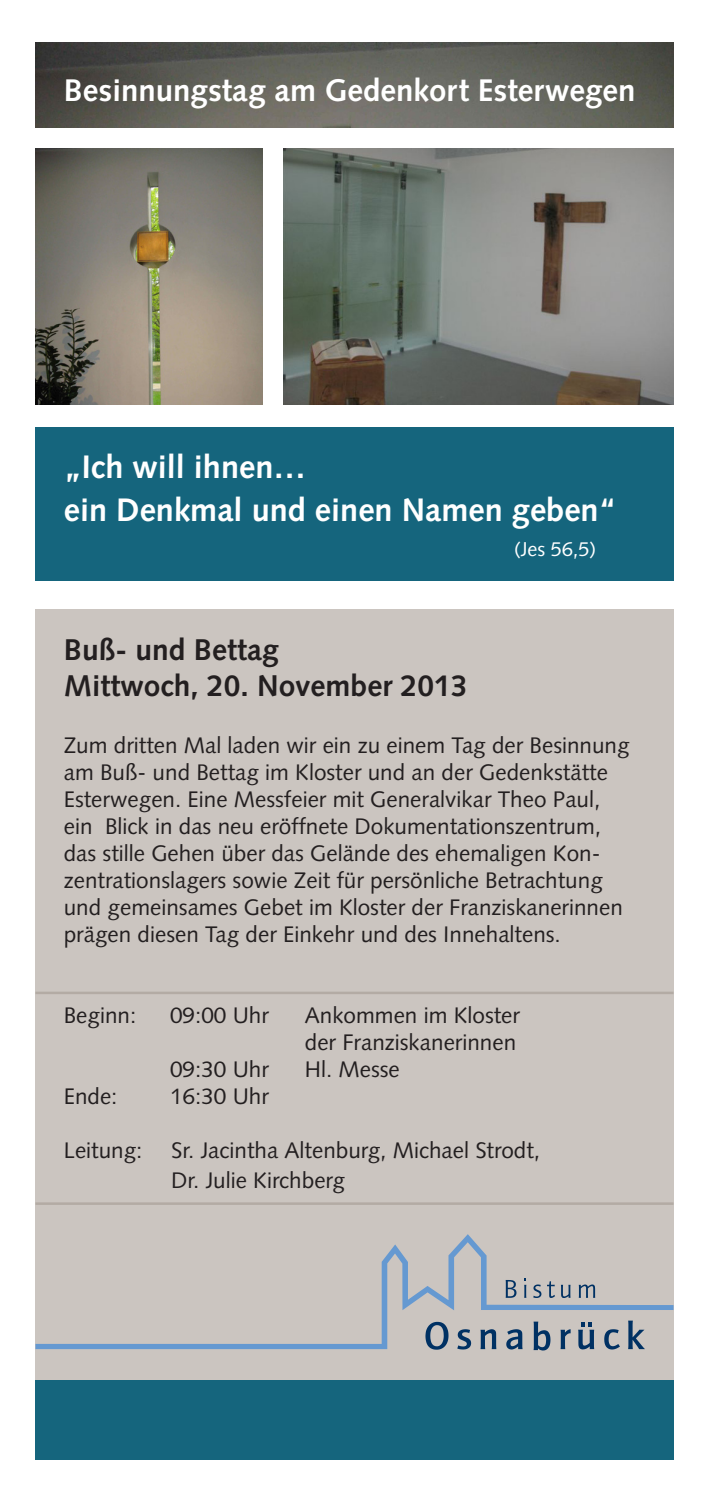
<style>
.page{position:relative;width:709px;height:1503px;background:#fff}
.page>*{position:absolute;margin:0;border:0;box-sizing:border-box;transform-origin:0 0}
.t1{font:700 32.5px/42.5px "Syntax LT Std";color:#fff}
.t2{font:700 31.25px "Syntax LT Std";color:#fff}
.t3{font:700 30px/36px "Syntax LT Std";color:#231f20}
.t4{font:22.5px/27px "Syntax LT Std";color:#231f20}
.t5{font:20px "Syntax LT Std";color:#fff}
</style>
<div class="page">
<img style="left:35px;top:43px;width:638px;height:85px">
<img style="left:35px;top:149px;width:227px;height:255px">
<img style="left:283px;top:149px;width:390px;height:255px">
<div style="left:35px;top:609px;width:638px;height:770px;background:#cbc5c0"></div>
<div style="left:35px;top:428px;width:638px;height:153px;background:#15657d"></div>
<div style="left:35px;top:1379px;width:638px;height:80px;background:#15657d"></div>
<hr style="left:35px;top:991px;width:638px;height:3px;background:#b3aba4">
<hr style="left:35px;top:1202px;width:638px;height:2px;background:#b3aba4">
<svg style="left:35px;top:1234px;width:638px;height:115px"></svg>
<svg style="left:425px;top:1321px;width:23px;height:28px"></svg>
<svg style="left:457px;top:1329px;width:14px;height:20px"></svg>
<svg style="left:480px;top:1329px;width:16px;height:20px"></svg>
<svg style="left:506px;top:1329px;width:16px;height:20px"></svg>
<svg style="left:533px;top:1321px;width:17px;height:29px"></svg>
<svg style="left:560px;top:1329px;width:10px;height:20px"></svg>
<svg style="left:578px;top:1321px;width:16px;height:28px"></svg>
<svg style="left:604px;top:1329px;width:16px;height:20px"></svg>
<svg style="left:628px;top:1320px;width:17px;height:29px"></svg>
<svg style="left:505px;top:1279px;width:11px;height:18px"></svg>
<svg style="left:524px;top:1278px;width:2px;height:19px"></svg>
<svg style="left:533px;top:1284px;width:8px;height:13px"></svg>
<svg style="left:547px;top:1281px;width:8px;height:16px"></svg>
<svg style="left:561px;top:1284px;width:9px;height:13px"></svg>
<svg style="left:578px;top:1284px;width:17px;height:13px"></svg>
<h2 class="t2" style="left:64px;top:73px;width:573px">Besinnungstag am Gedenkort Esterwegen</h2>
<h1 class="t1" style="left:64px;top:446px;width:554px">„Ich will ihnen…<br>ein Denkmal und einen Namen geben“</h1>
<p class="t5" style="left:514px;top:537px;width:84px">(Jes 56,5)</p>
<h3 class="t3" style="left:64px;top:631px;width:405px">Buß- und Bettag<br>Mittwoch, 20. November 2013</h3>
<p class="t4" style="left:64px;top:731px;width:567px">Zum dritten Mal laden wir ein zu einem Tag der Besinnung am Buß- und Bettag im Kloster und an der Gedenkstätte Esterwegen. Eine Messfeier mit Generalvikar Theo Paul, ein Blick in das neu eröffnete Dokumentationszentrum, das stille Gehen über das Gelände des ehemaligen Kon&shy;zentrationslagers sowie Zeit für persönliche Betrachtung und gemeinsames Gebet im Kloster der Franziskanerinnen prägen diesen Tag der Einkehr und des Innehaltens.</p>
<p class="t4" style="left:64px;top:1001px;width:74px">Beginn:</p>
<p class="t4" style="left:170px;top:1001px;width:100px">09:00 Uhr</p>
<p class="t4" style="left:305px;top:1001px;width:217px">Ankommen im Kloster der Franziskanerinnen</p>
<p class="t4" style="left:170px;top:1055px;width:100px">09:30 Uhr</p>
<p class="t4" style="left:305px;top:1055px;width:96px">Hl. Messe</p>
<p class="t4" style="left:64px;top:1082px;width:55px">Ende:</p>
<p class="t4" style="left:170px;top:1082px;width:100px">16:30 Uhr</p>
<p class="t4" style="left:64px;top:1136px;width:80px">Leitung:</p>
<p class="t4" style="left:171px;top:1135px;width:370px;line-height:30px">Sr. Jacintha Altenburg, Michael Strodt,<br>Dr. Julie Kirchberg</p>
</div>
